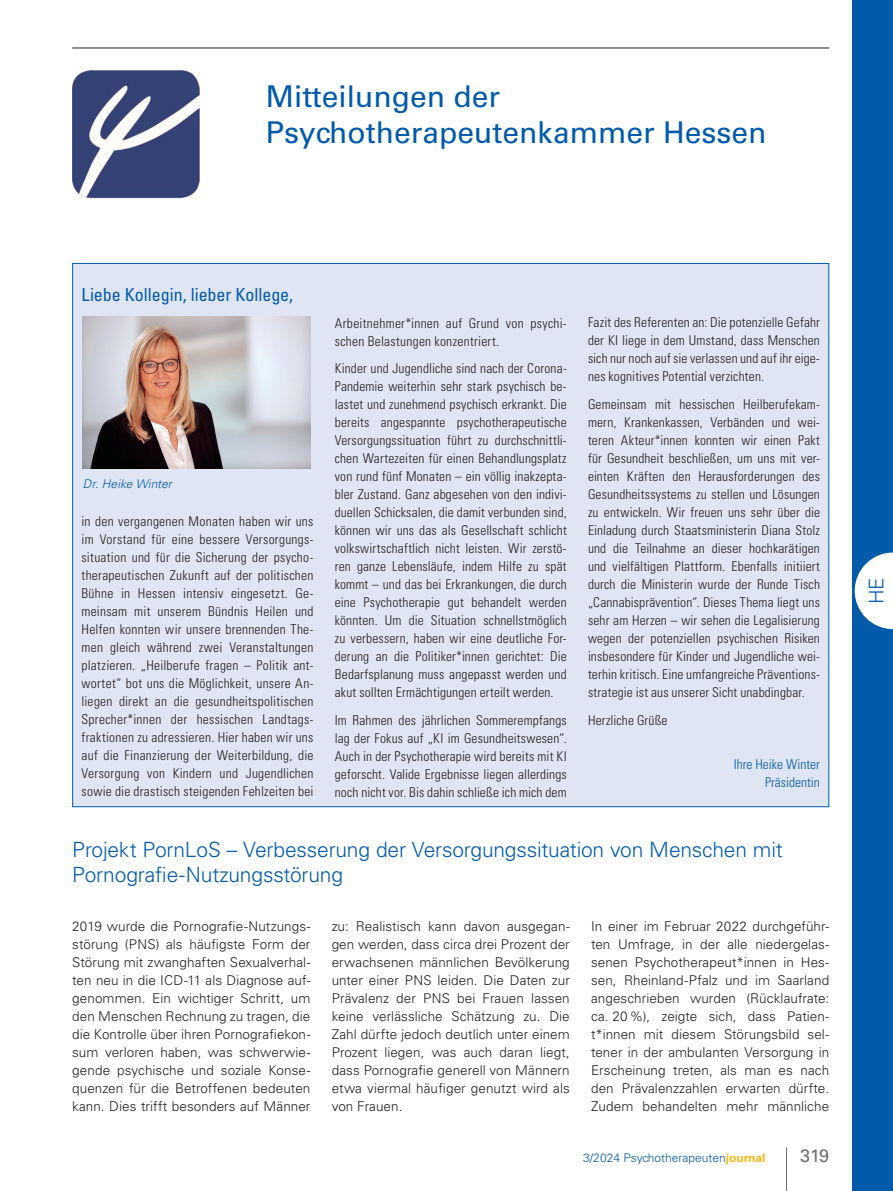
<style>
.page{position:relative;width:893px;height:1191px;background:#fff}
.page>*{position:absolute;margin:0;border:0;box-sizing:border-box;transform-origin:0 0}
.t1{font:30px/36px "Univers LT Std";color:#015aaa}
.t2{font:300 21px/25.5px "Univers LT Std";letter-spacing:-.01em;color:#015aaa}
.t3{font:300 20.25px "Univers LT Std";color:#015aaa}
.t4{font:condensed 18px "Univers LT Std";letter-spacing:-.005em;color:#015aaa}
.t5{font:18px "Univers LT Std";color:#6c6d70}
.t6{font:300 condensed 13.5px/18px "Univers LT Std";letter-spacing:.01em;color:#231f20;text-align:justify}
.t7{font:300 13.5px/18px "Univers LT Std";letter-spacing:.005em;color:#231f20;text-align:justify}
.t8{font:300 condensed 13.5px/18px "Univers LT Std";color:#015aaa;text-align:right}
.t9{font:300 12px "Univers LT Std";color:#015aaa}
.t10{font:italic 300 12px "Univers LT Std";letter-spacing:.005em;color:#015aaa}
.s1{font-weight:700;color:#fcb814}
</style>
<div class="page">
<div style="left:73px;top:263px;width:756px;height:543px;background:#e0e5f3"></div>
<img style="left:83px;top:317px;width:227px;height:151px">
<hr style="left:72px;top:48px;width:757px;height:1px;background:#231f20">
<hr style="left:786px;top:1147px;width:1px;height:44px;background:#6c6d70">
<div style="left:853px;top:0;width:40px;height:1191px;background:#015aaa"></div>
<svg style="left:855px;top:552px;width:38px;height:77px"></svg>
<img style="left:72px;top:70px;width:128px;height:128px">
<h1 class="t1" style="left:266px;top:78px;width:502px">Mitteilungen der<br>Psychotherapeutenkammer Hessen</h1>
<h3 class="t4" style="left:82px;top:283px;width:213px">Liebe Kollegin, lieber Kollege,</h3>
<p class="t10" style="left:83px;top:477px;width:91px">Dr. Heike Winter</p>
<p class="t6" style="left:82px;top:512px;width:233px">in den vergangenen Monaten haben wir uns im Vorstand für eine bessere Versorgungs&shy;situation und für die Sicherung der psycho&shy;therapeutischen Zukunft auf der politischen Bühne in Hessen intensiv eingesetzt. Ge&shy;meinsam mit unserem Bündnis Heilen und Helfen konnten wir unsere brennenden The&shy;men gleich während zwei Veranstaltungen platzieren. „Heilberufe fragen – Politik ant&shy;wortet“ bot uns die Möglichkeit, unsere An&shy;liegen direkt an die gesundheitspolitischen Sprecher*innen der hessischen Landtags&shy;fraktionen zu adressieren. Hier haben wir uns auf die Finanzierung der Weiterbildung, die Versorgung von Kindern und Jugendlichen sowie die drastisch steigenden Fehlzeiten bei</p>
<p class="t6" style="left:335px;top:314px;width:233px">Arbeitnehmer*innen auf Grund von psychi&shy;schen Belastungen konzentriert.</p>
<p class="t6" style="left:335px;top:359px;width:233px">Kinder und Jugendliche sind nach der Corona-Pandemie weiterhin sehr stark psychisch be&shy;lastet und zunehmend psychisch erkrankt. Die bereits angespannte psychotherapeutische Versorgungssituation führt zu durchschnittli&shy;chen Wartezeiten für einen Behandlungsplatz von rund fünf Monaten – ein völlig inakzepta&shy;bler Zustand. Ganz abgesehen von den indivi&shy;duellen Schicksalen, die damit verbunden sind, können wir uns das als Gesellschaft schlicht volkswirtschaftlich nicht leisten. Wir zerstö&shy;ren ganze Lebensläufe, indem Hilfe zu spät kommt – und das bei Erkrankungen, die durch eine Psychotherapie gut behandelt werden könnten. Um die Situation schnellstmöglich zu verbessern, haben wir eine deutliche For&shy;derung an die Politiker*innen gerichtet: Die Bedarfsplanung muss angepasst werden und akut sollten Ermächtigungen erteilt werden.</p>
<p class="t6" style="left:335px;top:711px;width:233px">Im Rahmen des jährlichen Sommerempfangs lag der Fokus auf „KI im Gesundheitswesen“.<br>Auch in der Psychotherapie wird bereits mit KI geforscht. Valide Ergebnisse liegen allerdings noch nicht vor. Bis dahin schließe ich mich dem</p>
<p class="t6" style="left:588px;top:314px;width:233px">Fazit des Referenten an: Die potenzielle Gefahr der KI liege in dem Umstand, dass Menschen sich nur noch auf sie verlassen und auf ihr eige&shy;nes kognitives Potential verzichten.</p>
<p class="t6" style="left:588px;top:395px;width:233px">Gemeinsam mit hessischen Heilberufekam&shy;mern, Krankenkassen, Verbänden und wei&shy;teren Akteur*innen konnten wir einen Pakt für Gesundheit beschließen, um uns mit ver&shy;einten Kräften den Herausforderungen des Gesundheitssystems zu stellen und Lösungen zu entwickeln. Wir freuen uns sehr über die Einladung durch Staatsministerin Diana Stolz und die Teilnahme an dieser hochkarätigen und vielfältigen Plattform. Ebenfalls initiiert durch die Ministerin wurde der Runde Tisch „Cannabisprävention“. Dieses Thema liegt uns sehr am Herzen – wir sehen die Legalisierung wegen der potenziellen psychischen Risiken insbesondere für Kinder und Jugendliche wei&shy;terhin kritisch. Eine umfangreiche Präventions&shy;strategie ist aus unserer Sicht unabdingbar.</p>
<p class="t6" style="left:588px;top:711px;width:81px">Herzliche Grüße</p>
<p class="t8" style="left:734px;top:755px;width:88px">Ihre Heike Winter<br>Präsidentin</p>
<h2 class="t2" style="left:72px;top:836px;width:712px">Projekt PornLoS – Verbesserung der Versorgungssituation von Menschen mit<br>Pornografie-Nutzungsstörung</h2>
<p class="t7" style="left:72px;top:917px;width:240px">2019 wurde die Pornografie-Nutzungs&shy;störung (PNS) als häufigste Form der Störung mit zwanghaften Sexualverhal&shy;ten neu in die ICD-11 als Diagnose auf&shy;genommen. Ein wichtiger Schritt, um den Menschen Rechnung zu tragen, die die Kontrolle über ihren Pornografiekon&shy;sum verloren haben, was schwerwie&shy;gende psychische und soziale Konse&shy;quenzen für die Betroffenen bedeuten kann. Dies trifft besonders auf Männer</p>
<p class="t7" style="left:332px;top:917px;width:240px">zu: Realistisch kann davon ausgegan&shy;gen werden, dass circa drei Prozent der erwachsenen männlichen Bevölkerung unter einer PNS leiden. Die Daten zur Prävalenz der PNS bei Frauen lassen keine verlässliche Schätzung zu. Die Zahl dürfte jedoch deutlich unter einem Prozent liegen, was auch daran liegt, dass Pornografie generell von Männern etwa viermal häufiger genutzt wird als von Frauen.</p>
<p class="t7" style="left:591px;top:917px;width:240px">In einer im Februar 2022 durchgeführ&shy;ten Umfrage, in der alle niedergelas&shy;senen Psychotherapeut*innen in Hes&shy;sen, Rheinland-Pfalz und im Saarland angeschrieben wurden (Rücklaufrate: ca. 20 %), zeigte sich, dass Patien&shy;t*innen mit diesem Störungsbild sel&shy;tener in der ambulanten Versorgung in Erscheinung treten, als man es nach den Prävalenzzahlen erwarten dürfte.<br>Zudem behandelten mehr männliche</p>
<p class="t9" style="left:583px;top:1150px;width:184px">3/2024 Psychotherapeuten<span class="s1">journal</span></p>
<h3 class="t5" style="left:800px;top:1144px;width:30px">319</h3>
<h3 class="t3" style="left:864px;top:604px;width:28px;rotate:-90deg">HE</h3>
</div>
